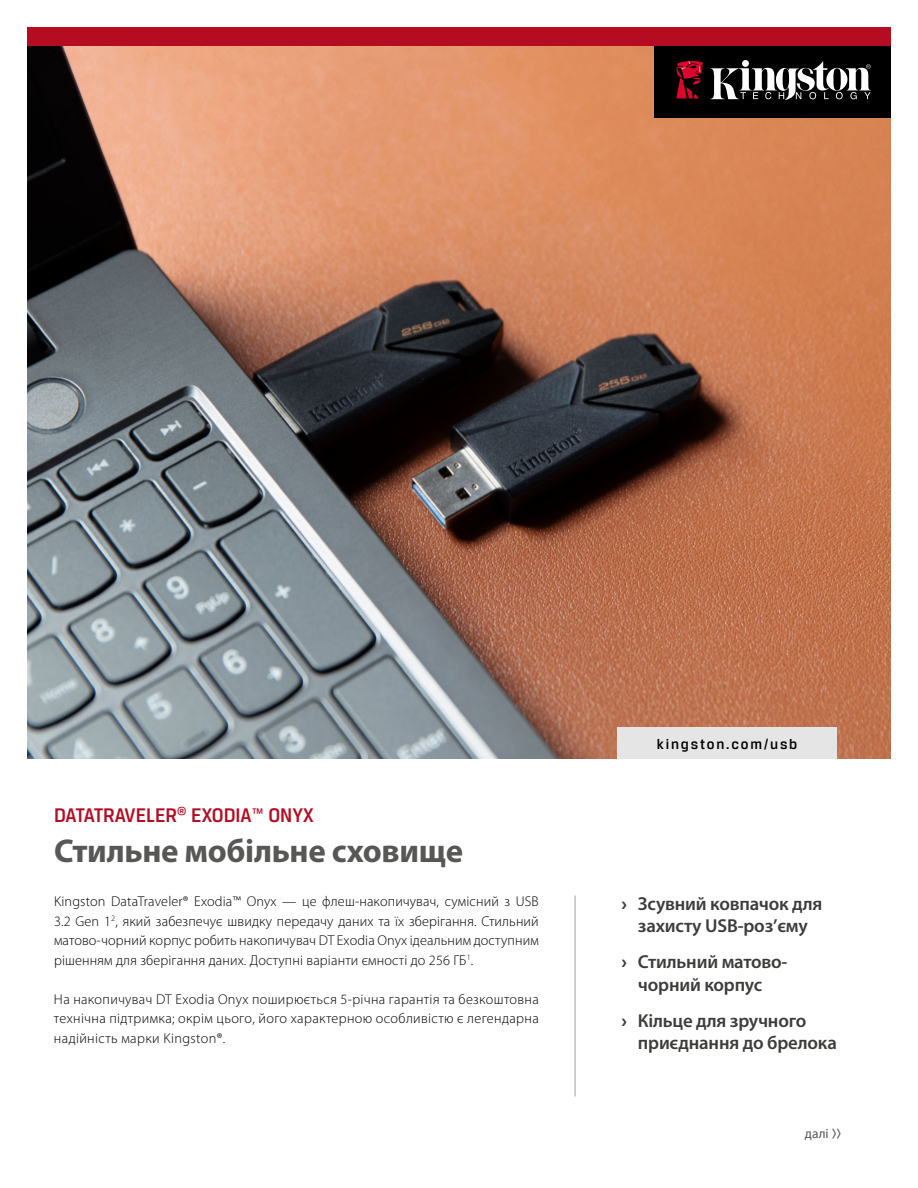
<style>
.page{position:relative;width:918px;height:1188px;background:#fff}
.page>*{position:absolute;margin:0;border:0;box-sizing:border-box;transform-origin:0 0}
.t1{font:700 33px "Myriad Pro";letter-spacing:-.01em;color:#575756}
.t2{font:500 21px "Breuer Text";color:#b60c22}
.t3{font:600 18.75px/22.5px "Myriad Pro";letter-spacing:-.01em;color:#3c3c3b;text-align:center}
.t4{font:500 15px "Breuer Text";letter-spacing:.12em;color:#000}
.t5{font:300 14.25px/19.5px "Myriad Pro";letter-spacing:.02em;color:#000;text-align:justify}
.t6{font:13.5px "Myriad Pro";color:#575756}
.s1{font-family:"Breuer Text";font-weight:700}
.s2{font-family:"Breuer Text";font-weight:500}
</style>
<div class="page">
<img style="left:27px;top:46px;width:864px;height:713px">
<div style="left:27px;top:27px;width:864px;height:19px;background:#b60c22"></div>
<div style="left:655px;top:46px;width:236px;height:71px;background:#000"></div>
<svg style="left:710px;top:61px;width:161px;height:39px"></svg>
<svg style="left:676px;top:61px;width:28px;height:38px"></svg>
<div style="left:617px;top:727px;width:220px;height:32px;background:#e5e5e5"></div>
<hr style="left:574px;top:896px;width:2px;height:200px;background:#a8a8a7">
<h2 class="t2" style="left:54px;top:803px;width:261px">DATATRAVELER<sup>®</sup> EXODIA™ ONYX</h2>
<h1 class="t1" style="left:54px;top:829px;width:411px">Стильне мобільне сховище</h1>
<p class="t5" style="left:54px;top:892px;width:486px">Kingston DataTraveler® Exodia™ Onyx — це флеш-накопичувач, сумісний з USB 3.2 Gen 1<sup>2</sup>, який забезпечує швидку передачу даних та їх зберігання. Стильний матово-чорний корпус робить накопичувач DT Exodia Onyx ідеальним доступним рішенням для зберігання даних. Доступні варіанти ємності до 256 ГБ<sup>1</sup>.</p>
<p class="t5" style="left:54px;top:989px;width:486px">На накопичувач DT Exodia Onyx поширюється 5-річна гарантія та безкоштовна технічна підтримка; окрім цього, його характерною особливістю є легендарна надійність марки Kingston®.</p>
<p class="t4" style="left:657px;top:736px;width:142px">kingston.com/usb</p>
<h3 class="t3" style="left:621px;top:891px;width:203px"><span class="s1">›</span> Зсувний ковпачок для захисту USB-роз’єму</h3>
<h3 class="t3" style="left:621px;top:950px;width:168px"><span class="s1">›</span> Стильний матово&shy;чорний корпус</h3>
<h3 class="t3" style="left:638px;top:1008px;width:201px;text-align:left;text-indent:-17px"><span class="s1">›</span> Кільце для зручного приєднання до брелока</h3>
<p class="t6" style="left:805px;top:1125px;width:38px">далі <span class="s2">&gt;&gt;</span></p>
</div>
